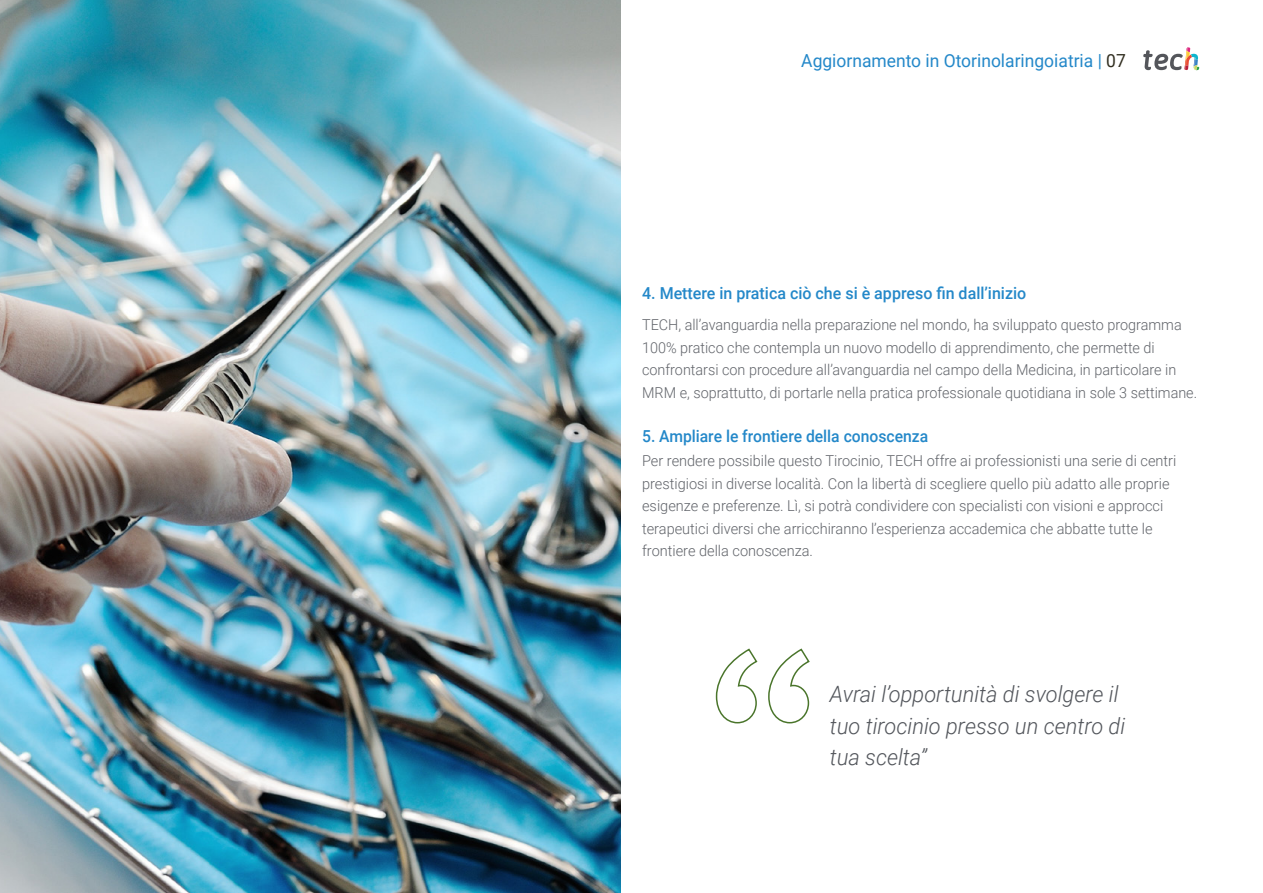
<style>
.page{position:relative;width:1263px;height:893px;background:#fff}
.page>*{position:absolute;margin:0;border:0;box-sizing:border-box;transform-origin:0 0}
.t1{font:italic 300 22.5px/31.5px "Roboto";color:#52555b}
.t2{font:18px "Roboto";color:#2488c9}
.t3{font:500 16.5px "Roboto";color:#2488c9}
.t4{font:500 16.5px "Roboto";color:#2488c9;scale:.95 1}
.t5{font:300 15px/22.5px "Roboto";color:#61646a}
.t6{font:300 15px/22.5px "Roboto";color:#61646a;scale:.96 1}
.s1{color:#312e20}
</style>
<div class="page">
<img style="left:0;top:0;width:621px;height:893px">
<svg style="left:1143px;top:47px;width:56px;height:24px"></svg>
<svg style="left:715px;top:648px;width:95px;height:76px"></svg>
<p class="t2" style="left:801px;top:48px;width:326px">Aggiornamento in Otorinolaringoiatria | <span class="s1">07</span></p>
<p class="t3" style="left:642px;top:282px;width:386px">4. Mettere in pratica ciò che si è appreso fin dall’inizio</p>
<p class="t6" style="left:642px;top:313px;width:580px">TECH, all’avanguardia nella preparazione nel mondo, ha sviluppato questo programma 100% pratico che contempla un nuovo modello di apprendimento, che permette di confrontarsi con procedure all’avanguardia nel campo della Medicina, in particolare in MRM e, soprattutto, di portarle nella pratica professionale quotidiana in sole 3 settimane.</p>
<p class="t4" style="left:642px;top:424px;width:303px">5. Ampliare le frontiere della conoscenza</p>
<p class="t5" style="left:642px;top:449px;width:536px">Per rendere possibile questo Tirocinio, TECH offre ai professionisti una serie di centri prestigiosi in diverse località. Con la libertà di scegliere quello più adatto alle proprie esigenze e preferenze. Lì, si potrà condividere con specialisti con visioni e approcci terapeutici diversi che arricchiranno l’esperienza accademica che abbatte tutte le frontiere della conoscenza.</p>
<h1 class="t1" style="left:830px;top:678px;width:297px">Avrai l’opportunità di svolgere il tuo tirocinio presso un centro di tua scelta”</h1>
</div>
